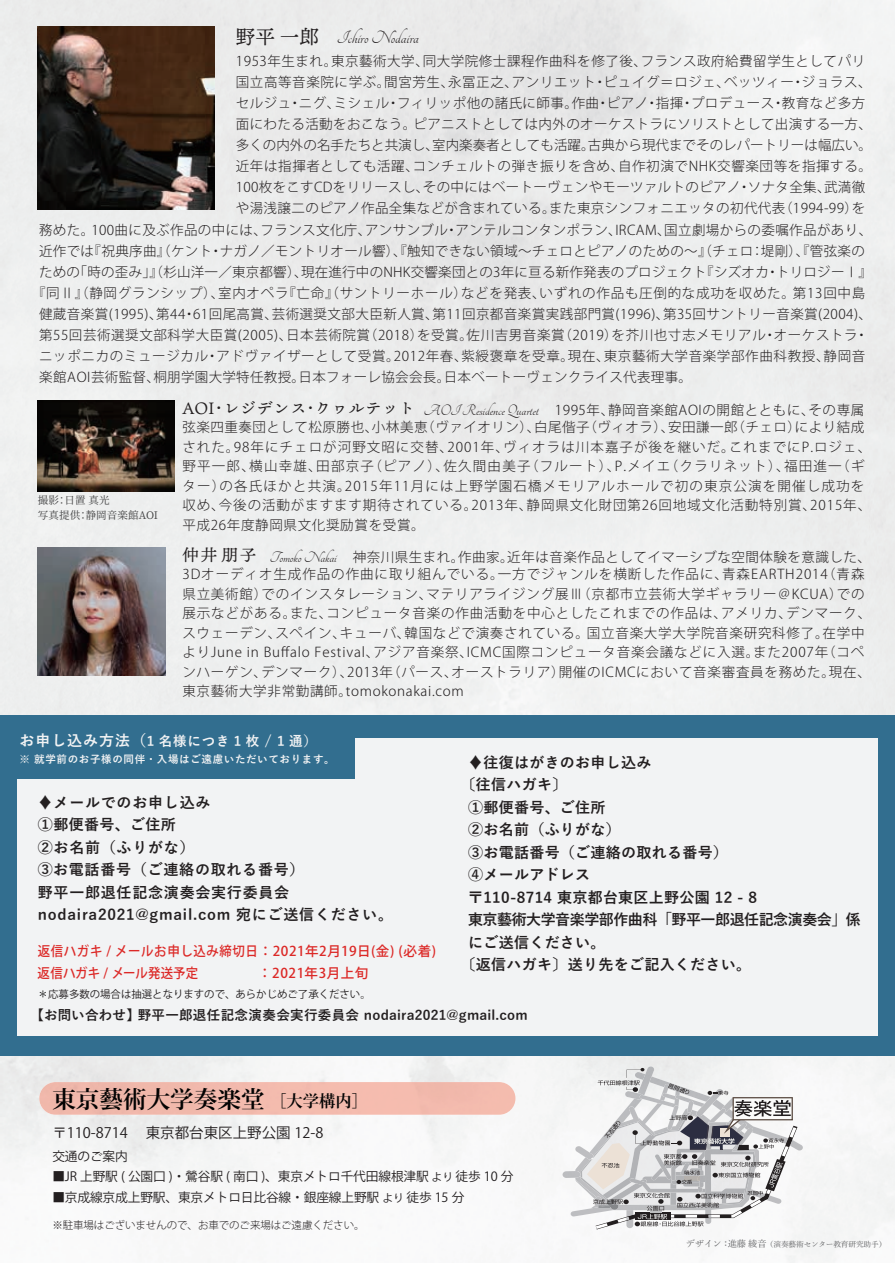
<style>
.page{position:relative;width:895px;height:1263px;background:#fff}
.page>*{position:absolute;margin:0;border:0;box-sizing:border-box;transform-origin:0 0}
.t1{font:700 23.55px "Koz Min Pro";color:#030303}
.t2{font:19.5px "Tangerine";color:#231f20}
.t3{font:700 15px "Yu Gothic";letter-spacing:.02em;color:#231f20}
.t4{font:700 15px/22.5px "Yu Gothic";letter-spacing:.05em;color:#231f20}
.t5{font:700 15px "Yu Gothic";letter-spacing:-.03em;color:#231f20}
.t6{font:14.55px "Koz Go Pro";color:#231f20}
.t7{font:300 13.5px/19.5px "Koz Go Pro";letter-spacing:.045em;color:#231f20}
.t8{font:300 13.5px/19.5px "Koz Go Pro";letter-spacing:.075em;color:#231f20}
.t9{font:300 13.5px "Koz Go Pro";letter-spacing:.025em;color:#231f20}
.t10{font:300 13.5px/16.8px "Koz Go Pro";letter-spacing:.07em;color:#231f20}
.t11{font:300 13.5px "Koz Go Pro";letter-spacing:.015em;color:#231f20}
.t12{font:500 13.5px/22.4px "Koz Go Pro";letter-spacing:.04em;color:#dc2927;scale:.92 1}
.t13{font:300 13.5px "Koz Go Pro";letter-spacing:.02em;color:#231f20}
.t14{font:300 13.5px "Koz Go Pro";color:#231f20}
.t15{font:700 13.5px "Yu Gothic";letter-spacing:.02em;color:#231f20}
.t16{font:700 13.5px "Yu Gothic";letter-spacing:.06em;color:#f2f3f4}
.t17{font:12.75px "Koz Go Pro";letter-spacing:-.01em;color:#231f20}
.t18{font:10.5px "Koz Go Pro";color:#231f20}
.t19{font:300 10.5px "Koz Go Pro";letter-spacing:-.01em;color:#231f20}
.t20{font:700 10.5px "Yu Gothic";letter-spacing:.06em;color:#f2f3f4}
.t21{font:10.5px/15px "Source Han Serif";letter-spacing:.01em;color:#3e3e3f}
.t22{font:7.5px "Yu Mincho";letter-spacing:-.025em;color:#57585a}
.s1{font-family:"Ten Mincho"}
.s2{font-family:"Ten Mincho";font-weight:400;font-size:16.5px}
.s3{font-family:"Koz Go Pr 6 N";font-weight:400;font-size:16.5px}
.s4{font-family:"Tangerine";font-weight:400;font-size:16.5px}
.s5{font-size:15px}
.s6{color:#030303}
.s7{font-size:16.35px}
.s8{font-size:10.95px}
.s9{font-size:9px}
</style>
<div class="page">
<img style="left:396px;top:1055px;width:498px;height:207px">
<div style="left:192px;top:0;width:359px;height:472px;background:#eaeaea"></div>
<img style="left:0;top:1055px;width:396px;height:157px">
<div style="left:0;top:0;width:192px;height:715px;background:#eeefef"></div>
<div style="left:0;top:715px;width:894px;height:340px;background:#326e8f"></div>
<div style="left:17px;top:738px;width:860px;height:298px;background:#f2f3f4"></div>
<div style="left:10px;top:724px;width:345px;height:55px;background:#326e8f"></div>
<div style="left:39px;top:1082px;width:476px;height:32px;background:#f2baad;border-radius:16px"></div>
<img style="left:797px;top:1109px;width:6px;height:41px">
<img style="left:575px;top:1098px;width:11px;height:48px">
<img style="left:580px;top:1129px;width:6px;height:17px">
<img style="left:637px;top:1066px;width:17px;height:1px">
<img style="left:562px;top:1171px;width:8px;height:6px">
<img style="left:574px;top:1146px;width:12px;height:3px">
<img style="left:570px;top:1149px;width:16px;height:74px">
<svg style="left:586px;top:1067px;width:211px;height:162px"></svg>
<img style="left:38px;top:548px;width:127px;height:127px">
<img style="left:38px;top:27px;width:177px;height:182px">
<img style="left:38px;top:401px;width:136px;height:91px">
<h2 class="t2" style="left:236px;top:28px;width:184px"><span class="s1">野平一郎</span> Ichiro Nodaira</h2>
<p class="t7" style="left:236px;top:51px;width:630px">1953年生まれ。東京藝術大学、同大学院修士課程作曲科を修了後、フランス政府給費留学生としてパリ</p>
<p class="t7" style="left:236px;top:72px;width:637px">国立高等音楽院に学ぶ。間宮芳生、永冨正之、アンリエット・ピュイグ＝ロジェ、ベッツィー・ジョラス、</p>
<p class="t7" style="left:236px;top:93px;width:630px">セルジュ・ニグ、ミシェル・フィリッポ他の諸氏に師事。作曲・ピアノ・指揮・プロデュース・教育など多方</p>
<p class="t7" style="left:236px;top:114px;width:637px">面にわたる活動をおこなう。ピアニストとしては内外のオーケストラにソリストとして出演する一方、</p>
<p class="t14" style="left:236px;top:136px;width:637px">多くの内外の名手たちと共演し、室内楽奏者としても活躍。古典から現代までそのレパートリーは幅広い。</p>
<p class="t7" style="left:236px;top:156px;width:637px">近年は指揮者としても活躍、コンチェルトの弾き振りを含め、自作初演でNHK交響楽団等を指揮する。</p>
<p class="t9" style="left:236px;top:178px;width:630px">100枚をこすCDをリリースし、その中にはベートーヴェンやモーツァルトのピアノ・ソナタ全集、武満徹</p>
<p class="t7" style="left:236px;top:198px;width:630px">や湯浅譲二のピアノ作品全集などが含まれている。また東京シンフォニエッタの初代代表（1994-99）を</p>
<p class="t7" style="left:39px;top:220px;width:834px">務めた。100曲に及ぶ作品の中には、フランス文化庁、アンサンブル・アンテルコンタンポラン、IRCAM、国立劇場からの委嘱作品があり、</p>
<p class="t9" style="left:39px;top:242px;width:827px">近作では『祝典序曲』（ケント・ナガノ／モントリオール響）、『触知できない領域～チェロとピアノのための～』（チェロ：堤剛）、『管弦楽の</p>
<p class="t11" style="left:39px;top:263px;width:834px">ための「時の歪み」』（杉山洋一／東京都響）、現在進行中のNHK交響楽団との3年に亘る新作発表のプロジェクト『シズオカ・トリロジーⅠ』</p>
<p class="t7" style="left:32px;top:283px;width:834px">『同Ⅱ』（静岡グランシップ）、室内オペラ『亡命』（サントリーホール）などを発表、いずれの作品も圧倒的な成功を収めた。第13回中島</p>
<p class="t7" style="left:39px;top:304px;width:834px">健蔵音楽賞(1995)、第44・61回尾高賞、芸術選奨文部大臣新人賞、第11回京都音楽賞実践部門賞(1996)、第35回サントリー音楽賞(2004)、</p>
<p class="t7" style="left:39px;top:325px;width:830px">第55回芸術選奨文部科学大臣賞(2005)、日本芸術院賞（2018）を受賞。佐川吉男音楽賞（2019）を芥川也寸志メモリアル・オーケストラ・</p>
<p class="t7" style="left:39px;top:346px;width:827px">ニッポニカのミュージカル・アドヴァイザーとして受賞。2012年春、紫綬褒章を受章。現在、東京藝術大学音楽学部作曲科教授、静岡音</p>
<p class="t13" style="left:39px;top:368px;width:654px">楽館AOI芸術監督、桐朋学園大学特任教授。日本フォーレ協会会長。日本ベートーヴェンクライス代表理事。</p>
<p class="t7" style="left:182px;top:402px;width:683px;line-height:16.8px"><span class="s2">AOI</span><span class="s3">･</span><span class="s2">レジデンス</span><span class="s3">･</span><span class="s2">クヮルテット</span> <span class="s4">AOI Residence Quartet</span> 1995年、静岡音楽館AOIの開館とともに、その専属弦楽四重奏団として松原勝也、小林美恵（ヴァイオリン）、白尾偕子（ヴィオラ）、安田謙一郎（チェロ）により結成</p>
<p class="t8" style="left:182px;top:437px;width:690px">された。98年にチェロが河野文昭に交替、2001年、ヴィオラは川本嘉子が後を継いだ。これまでにP.ロジェ、野平一郎、横山幸雄、田部京子（ピアノ）、佐久間由美子（フルート）、P.メイエ（クラリネット）、福田進一（ギター）の各氏ほかと共演。2015年11月には上野学園石橋メモリアルホールで初の東京公演を開催し成功を収め、今後の活動がますます期待されている。2013年、静岡県文化財団第26回地域文化活動特別賞、2015年、平成26年度静岡県文化奨励賞を受賞。</p>
<p class="t21" style="left:38px;top:493px;width:122px">撮影：日置 真光<br>写真提供：静岡音楽館AOI</p>
<p class="t10" style="left:182px;top:549px;width:690px"><span class="s2">仲井朋子</span> <span class="s4">Tomoko Nakai</span> 神奈川県生まれ。作曲家。近年は音楽作品としてイマーシブな空間体験を意識した、<br>3Dオーディオ生成作品の作曲に取り組んでいる。一方でジャンルを横断した作品に、青森EARTH2014（青森</p>
<p class="t7" style="left:182px;top:584px;width:690px">県立美術館）でのインスタレーション、マテリアライジング展Ⅲ（京都市立芸術大学ギャラリー＠KCUA）での展示などがある。また、コンピュータ音楽の作曲活動を中心としたこれまでの作品は、アメリカ、デンマーク、スウェーデン、スペイン、キューバ、韓国などで演奏されている。国立音楽大学大学院音楽研究科修了。在学中よりJune in Buffalo Festival、アジア音楽祭、ICMC国際コンピュータ音楽会議などに入選。また2007年（コペンハーゲン、デンマーク）、2013年（パース、オーストラリア）開催のICMCにおいて音楽審査員を務めた。現在、東京藝術大学非常勤講師。tomokonakai.com</p>
<p class="t16" style="left:20px;top:733px;width:299px"><span class="s5">お申し込み方法（</span>1 名様につき 1 枚 / 1 通）</p>
<p class="t20" style="left:20px;top:753px;width:316px">※ 就学前のお子様の同伴・入場はご遠慮いただいております。</p>
<p class="t3" style="left:468px;top:753px;width:185px">♦往復はがきのお申し込み</p>
<p class="t3" style="left:460px;top:776px;width:108px">〔往信ハガキ〕</p>
<p class="t3" style="left:468px;top:798px;width:139px">①郵便番号、ご住所</p>
<p class="t3" style="left:468px;top:821px;width:154px">②お名前（ふりがな）</p>
<p class="t3" style="left:468px;top:843px;width:261px">③お電話番号（ご連絡の取れる番号）</p>
<p class="t3" style="left:468px;top:866px;width:124px">④メールアドレス</p>
<p class="t3" style="left:468px;top:888px;width:290px">〒110-8714 東京都台東区上野公園 12 - 8</p>
<p class="t5" style="left:468px;top:911px;width:394px">東京藝術大学音楽学部作曲科「野平一郎退任記念演奏会」係</p>
<p class="t3" style="left:468px;top:933px;width:139px">にご送信ください。</p>
<p class="t3" style="left:460px;top:956px;width:292px">〔返信ハガキ〕送り先をご記入ください。</p>
<p class="t4" style="left:38px;top:791px;width:356px">♦メールでのお申し込み　<br>①郵便番号、ご住所<br>②お名前（ふりがな）<br>③お電話番号（ご連絡の取れる番号）<br>野平一郎退任記念演奏会実行委員会nodaira2021@gmail.com 宛にご送信ください。</p>
<p class="t12" style="left:38px;top:940px;width:434px">返信ハガキ / メールお申し込み締切日：2021年2月19日(金) (必着)返信ハガキ / メール発送予定 　　　 ：2021年3月上旬</p>
<p class="t18" style="left:38px;top:987px;width:334px"><span class="s6">＊</span>応募多数の場合は抽選となりますので、あらかじめご了承ください。</p>
<p class="t15" style="left:30px;top:1007px;width:498px">【お問い合わせ】野平一郎退任記念演奏会実行委員会 nodaira2021@gmail.com</p>
<h1 class="t1" style="left:52px;top:1082px;width:317px">東京藝術大学奏楽堂 <span class="s7">［大学構内］</span></h1>
<p class="t6" style="left:52px;top:1122px;width:272px">〒110-8714　 東京都台東区上野公園 12-8</p>
<p class="t17" style="left:52px;top:1148px;width:77px">交通のご案内</p>
<p class="t17" style="left:52px;top:1168px;width:462px">■JR 上野駅 ( 公園口 )・鶯谷駅 ( 南口 )、東京メトロ千代田線根津駅 <span class="s8">より</span> 徒歩 10 分</p>
<p class="t17" style="left:52px;top:1189px;width:413px">■京成線京成上野駅、東京メトロ日比谷線・銀座線上野駅<span class="s8">より</span> 徒歩 15 分</p>
<p class="t19" style="left:52px;top:1218px;width:313px">※駐車場はございませんので、お車でのご来場はご遠慮ください。</p>
<p class="t22" style="left:685px;top:1236px;width:202px"><span class="s9">デザイン：進藤 綾音</span>（演奏藝術センター教育研究助手）</p>
</div>
